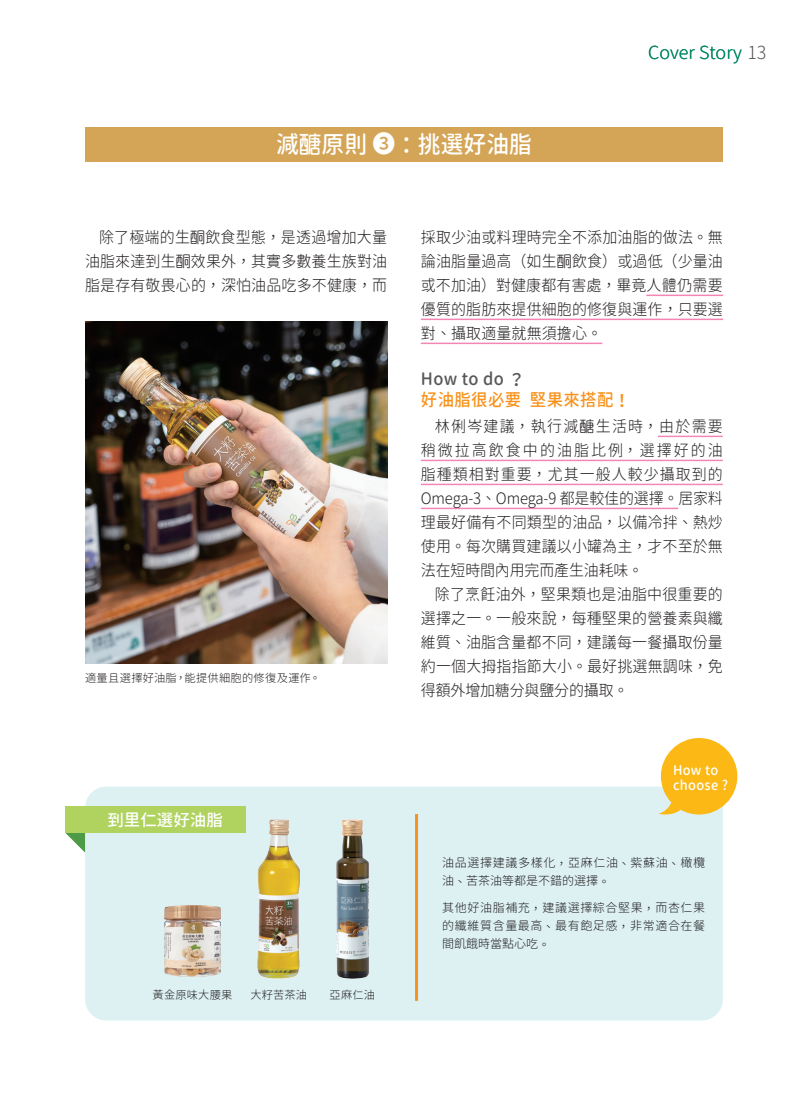
<style>
.page{position:relative;width:808px;height:1106px;background:#fff}
.page>*{position:absolute;margin:0;border:0;box-sizing:border-box;transform-origin:0 0}
.t1{font:500 24px "Gen Jyuu Gothic";color:#fff;scale:.95 1}
.t2{font:300 18px "Gen Jyuu Gothic";color:#008561}
.t3{font:500 17.25px/21px "Gen Jyuu Gothic";letter-spacing:.025em;color:#f7931d;scale:.95 1}
.t4{font:500 16.5px "Gen Jyuu Gothic";color:#fff}
.t5{font:300 15.75px/24px "Gen Jyuu Gothic";letter-spacing:.01em;color:#231f20;text-align:justify;scale:.95 1}
.t6{font:500 13.5px/15px "Gen Jyuu Gothic";letter-spacing:.025em;color:#fff;scale:.95 1}
.t7{font:300 12px/18px "Gen Jyuu Gothic";letter-spacing:.05em;color:#231f20}
.t8{font:300 11.25px "Gen Jyuu Gothic";letter-spacing:.02em;color:#231f20}
.s1{font-family:"DF Yuan Std W7";font-weight:400}
.s2{font-family:"Source Han Sans TC"}
.s3{color:#57585a}
.s4{font-family:"DF Yuan Std W3";font-weight:400}
.s5{font-family:"Source Han Sans TC";color:#57585a}
</style>
<div class="page">
<div style="left:85px;top:128px;width:638px;height:34px;background:#d4a556"></div>
<div style="left:85px;top:786px;width:638px;height:234px;background:#ddf1f3;border-radius:21px"></div>
<hr style="left:415px;top:814px;width:3px;height:186px;background:#f7931d">
<hr style="left:646px;top:294px;width:77px;height:2px;background:#f287b6">
<hr style="left:421px;top:318px;width:302px;height:2px;background:#f287b6">
<hr style="left:421px;top:342px;width:181px;height:2px;background:#f287b6">
<hr style="left:658px;top:435px;width:65px;height:2px;background:#f287b6">
<hr style="left:421px;top:459px;width:302px;height:2px;background:#f287b6">
<hr style="left:421px;top:483px;width:302px;height:2px;background:#f287b6">
<hr style="left:421px;top:507px;width:257px;height:2px;background:#f287b6">
<img style="left:85px;top:321px;width:302px;height:342px">
<img style="left:164px;top:905px;width:57px;height:71px">
<img style="left:258px;top:820px;width:42px;height:158px">
<img style="left:336px;top:820px;width:33px;height:158px">
<div style="left:65px;top:806px;width:181px;height:27px;background:#b0d360"></div>
<svg style="left:658px;top:738px;width:79px;height:77px"></svg>
<svg style="left:65px;top:833px;width:20px;height:19px"></svg>
<h1 class="t1" style="left:276px;top:127px;width:271px">減<span class="s1">醣</span>原則 ➌<span class="s2">：</span>挑選好油脂</h1>
<p class="t2" style="left:648px;top:40px;width:120px">Cover Story <span class="s3">13</span></p>
<p class="t5" style="left:85px;top:225px;width:319px;text-indent:14px">除了極端的生<span class="s4">酮</span>飲食型態<span class="s2">，</span>是透過增加大量油脂來達到生<span class="s4">酮</span>效果外<span class="s2">，</span>其實多數養生族對油脂是存有敬畏心的<span class="s2">，</span>深怕油品吃多不健康<span class="s2">，</span>而</p>
<p class="t8" style="left:85px;top:669px;width:237px">適量且選擇好油脂<span class="s2">，</span>能提供細胞的修復及運作<span class="s2">。</span></p>
<p class="t4" style="left:107px;top:808px;width:117px">到里仁選好油脂</p>
<p class="t8" style="left:152px;top:987px;width:82px">黃金原味大腰果</p>
<p class="t8" style="left:250px;top:987px;width:58px">大籽苦茶油</p>
<p class="t8" style="left:330px;top:987px;width:47px">亞麻仁油</p>
<p class="t5" style="left:421px;top:225px;width:319px">採取少油或料理時完全不添加油脂的做法<span class="s2">。</span>無論油脂量過高<span class="s2">（</span>如生<span class="s4">酮</span>飲食<span class="s2">）</span>或過低<span class="s2">（</span>少量油或不加油<span class="s2">）</span>對健康都有害處<span class="s2">，</span>畢竟人體仍需要優質的脂肪來提供細胞的修復與運作<span class="s2">，</span>只要選對<span class="s2">、</span>攝取適量就無須擔心<span class="s2">。</span></p>
<p class="t3" style="left:421px;top:368px;width:222px"><span class="s3">How to do</span> <span class="s5">？<br></span>好油脂很必要 堅果來搭配<span class="s2">！</span></p>
<p class="t5" style="left:421px;top:414px;width:319px;text-indent:14px">林俐岑建議<span class="s2">，</span>執行減<span class="s4">醣</span>生活時<span class="s2">，</span>由於需要稍微拉高飲食中的油脂比例<span class="s2">，</span>選擇好的油脂種類相對重要<span class="s2">，</span>尤其一般人較少攝取到的Omega-3<span class="s2">、</span>Omega-9 都是較佳的選擇<span class="s2">。</span>居家料理最好備有不同類型的油品<span class="s2">，</span>以備冷拌<span class="s2">、</span>熱炒使用<span class="s2">。</span>每次購買建議以小罐為主<span class="s2">，</span>才不至於無法在短時間內用完而產生油耗味<span class="s2">。</span></p>
<p class="t5" style="left:421px;top:582px;width:319px;text-indent:14px">除了烹飪油外<span class="s2">，</span>堅果類也是油脂中很重要的選擇之一<span class="s2">。</span>一般來說<span class="s2">，</span>每種堅果的營養素與纖維質<span class="s2">、</span>油脂含量都不同<span class="s2">，</span>建議每一餐攝取份量約一個大拇指指節大小<span class="s2">。</span>最好挑選無調味<span class="s2">，</span>免得額外增加糖分與鹽分的攝取<span class="s2">。</span></p>
<p class="t6" style="left:673px;top:762px;width:59px">How to choose ?</p>
<p class="t7" style="left:442px;top:853px;width:264px">油品選擇建議多樣化<span class="s2">，</span>亞麻仁油<span class="s2">、</span>紫蘇油<span class="s2">、</span>橄欖油<span class="s2">、</span>苦茶油等都是不錯的選擇<span class="s2">。</span></p>
<p class="t7" style="left:442px;top:898px;width:264px;text-align:justify">其他好油脂補充<span class="s2">，</span>建議選擇綜合堅果<span class="s2">，</span>而杏仁果的纖維質含量最高<span class="s2">、</span>最有飽足感<span class="s2">，</span>非常適合在餐間飢餓時當點心吃<span class="s2">。</span></p>
</div>
